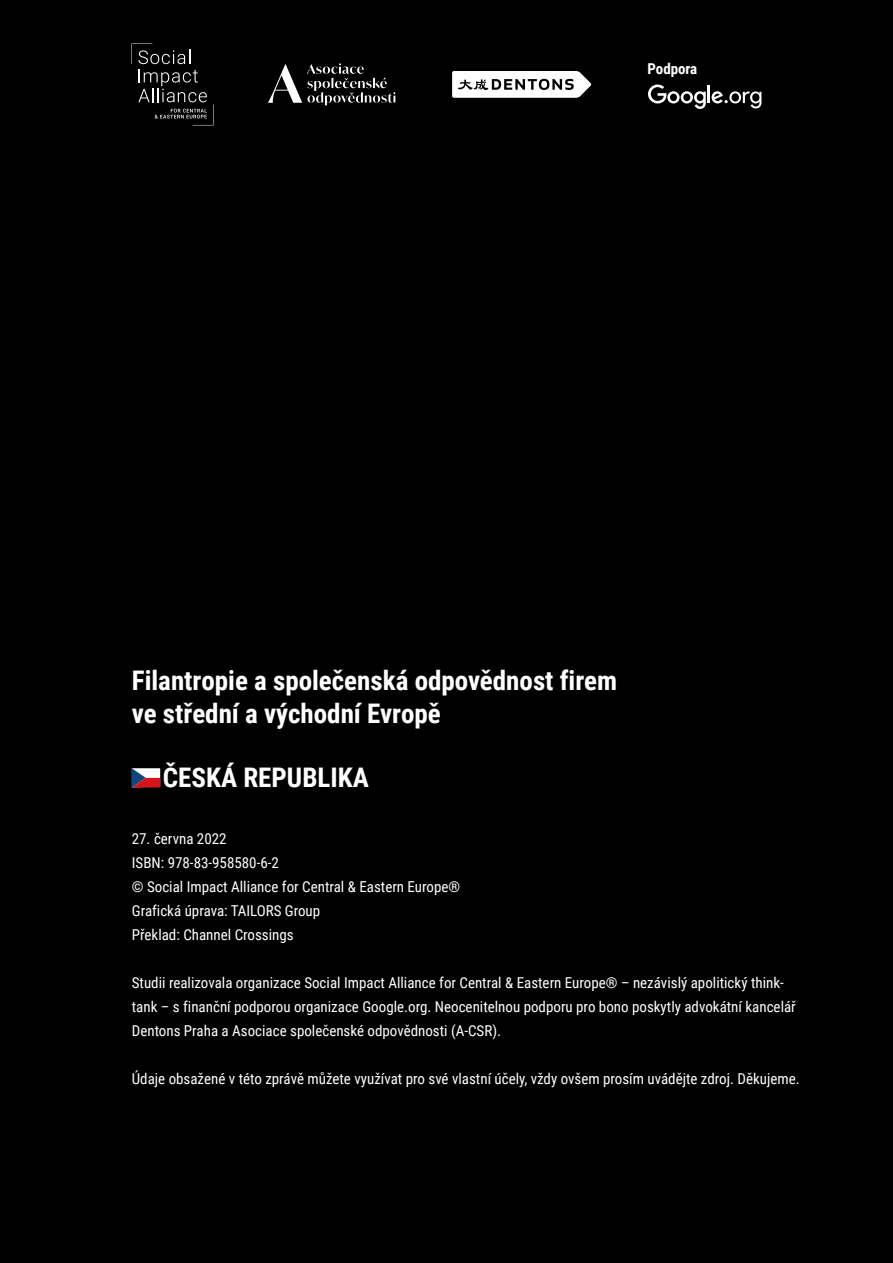
<style>
.page{position:relative;width:893px;height:1263px;background:#000}
.page>*{position:absolute;margin:0;border:0;box-sizing:border-box;transform-origin:0 0}
.t1{font:700 27px/32.4px "Roboto Condensed";color:#fff}
.t2{font:15px/24px "Roboto Condensed";color:#fff}
.t3{font:700 15px "Roboto Condensed";letter-spacing:-.005em;color:#fff}
</style>
<div class="page">
<svg style="left:132px;top:768px;width:28px;height:19px"></svg>
<svg style="left:452px;top:71px;width:139px;height:27px;background:#cecece"></svg>
<svg style="left:648px;top:85px;width:113px;height:24px"></svg>
<svg style="left:132px;top:43px;width:82px;height:82px"></svg>
<svg style="left:268px;top:63px;width:127px;height:42px"></svg>
<p class="t3" style="left:648px;top:58px;width:51px">Podpora</p>
<h1 class="t1" style="left:132px;top:663px;width:487px">Filantropie a společenská odpovědnost firem ve střední a východní Evropě</h1>
<h1 class="t1" style="left:163px;top:760px;width:207px">ČESKÁ REPUBLIKA</h1>
<p class="t2" style="left:132px;top:826px;width:330px">27. června 2022<br>ISBN: 978-83-958580-6-2<br>© Social Impact Alliance for Central &amp; Eastern Europe®<br>Grafická úprava: TAILORS Group<br>Překlad: Channel Crossings</p>
<p class="t2" style="left:132px;top:970px;width:665px">Studii realizovala organizace Social Impact Alliance for Central &amp; Eastern Europe® – nezávislý apolitický think&shy;tank – s finanční podporou organizace Google.org. Neocenitelnou podporu pro bono poskytly advokátní kancelář<br>Dentons Praha a Asociace společenské odpovědnosti (A-CSR).</p>
<p class="t2" style="left:132px;top:1066px;width:669px">Údaje obsažené v této zprávě můžete využívat pro své vlastní účely, vždy ovšem prosím uvádějte zdroj. Děkujeme.</p>
</div>
